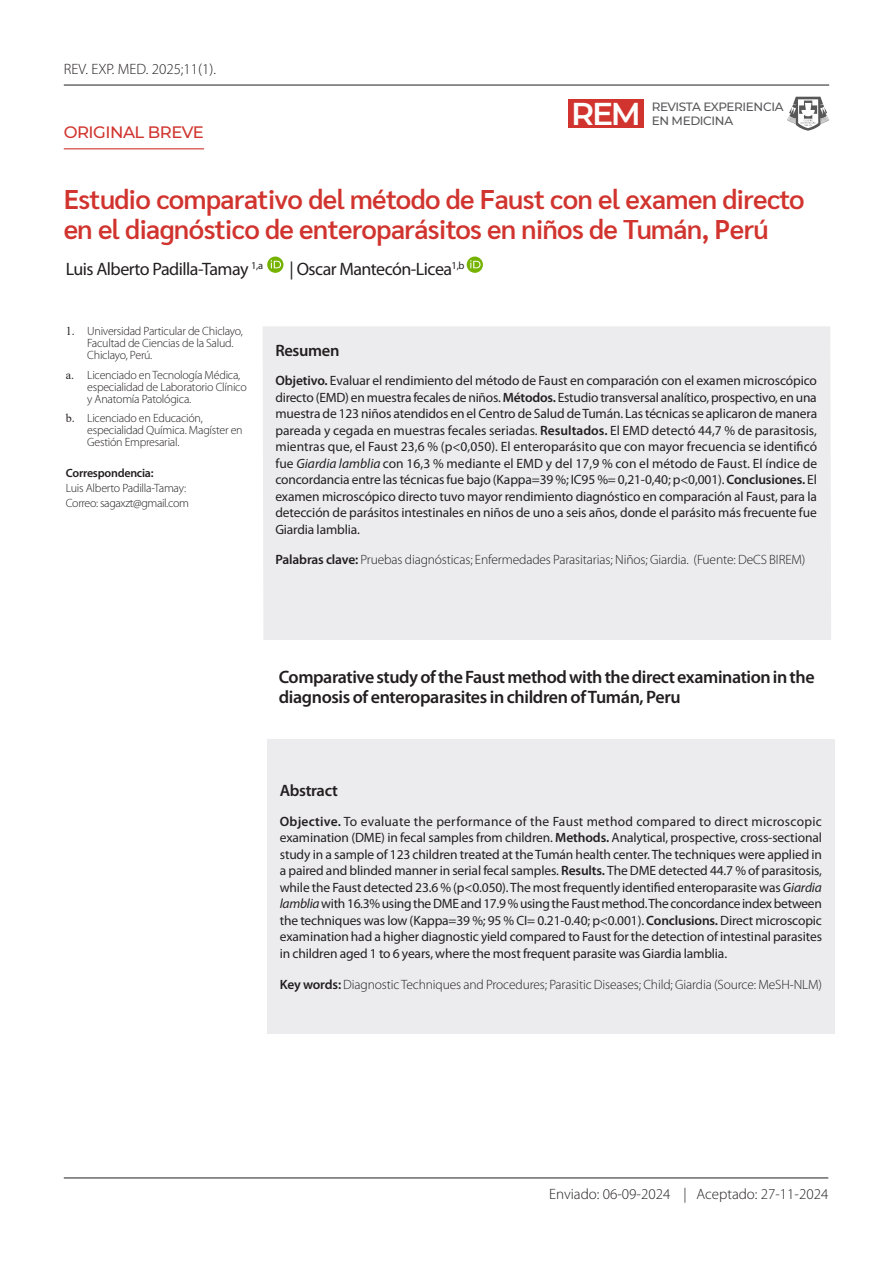
<style>
.page{position:relative;width:893px;height:1263px;background:#fff}
.page>*{position:absolute;margin:0;border:0;box-sizing:border-box;transform-origin:0 0}
.t1{font:600 31.5px "Montserrat";color:#fff}
.t2{font:600 27px/30px "Sarabun";letter-spacing:-.02em;color:#d1342e}
.texto_myriam_pro{font:600 18px/19.5px "Myriad Pro";letter-spacing:-.025em;color:#231f20}
.t3{font:18px "Myriad Pro";letter-spacing:-.03em;color:#231f20}
.t4{font:500 16.5px "Montserrat";letter-spacing:-.03em;color:#d1342e}
.parrafo_final{font:600 16.5px "Myriad Pro";letter-spacing:-.02em;color:#231f20}
.texto_myriam_pro-2{font:600 16.5px "Myriad Pro";letter-spacing:-.02em;color:#231f20}
.t5{font:300 15px "Myriad Pro";color:#231f20}
.parrafo_final-2{font:13.5px/16.5px "Myriad Pro";letter-spacing:-.01em;color:#231f20;text-align:justify}
.parrafo_final-3{font:300 13.5px "Myriad Pro";letter-spacing:-.01em;color:#231f20}
.List_Paragraph{font:300 12px/12px "Myriad Pro";letter-spacing:-.02em;color:#231f20}
.t6{font:500 12px/13.5px "Montserrat";letter-spacing:-.03em;color:#57585a}
.List_Paragraph-2{font:600 12px "Myriad Pro";letter-spacing:-.02em;color:#231f20}
.s1{font-family:"Times New Roman";font-weight:400}
.s2{font-weight:600}
.s3{font-style:italic}
</style>
<div class="page">
<hr style="left:64px;top:85px;width:765px;height:1px;background:#231f20">
<hr style="left:64px;top:1177px;width:764px;height:1px;background:#231f20">
<div style="left:568px;top:99px;width:76px;height:29px;background:#d1342e"></div>
<svg style="left:787px;top:97px;width:42px;height:34px"></svg>
<div style="left:263px;top:326px;width:568px;height:314px;background:#ececee"></div>
<hr style="left:64px;top:148px;width:140px;height:1px;background:#d1342e">
<div style="left:267px;top:739px;width:568px;height:295px;background:#ececee"></div>
<svg style="left:267px;top:257px;width:16px;height:16px"></svg>
<svg style="left:271px;top:260px;width:10px;height:8px"></svg>
<svg style="left:467px;top:257px;width:16px;height:16px"></svg>
<svg style="left:470px;top:260px;width:10px;height:8px"></svg>
<p class="t5" style="left:64px;top:61px;width:154px">REV. EXP. MED. 2025;11(1).</p>
<p class="t4" style="left:64px;top:120px;width:142px">ORIGINAL BREVE</p>
<h1 class="t1" style="left:571px;top:91px;width:71px">REM</h1>
<p class="t6" style="left:652px;top:100px;width:133px">REVISTA EXPERIENCIA<br>EN MEDICINA</p>
<p class="t2" style="left:64px;top:184px;width:742px">Estudio comparativo del método de Faust con el examen directo en el diagnóstico de enteroparásitos en niños de Tumán, Perú</p>
<p class="t3" style="left:66px;top:258px;width:199px">Luis Alberto Padilla-Tamay <sup>1,a</sup></p>
<p class="t3" style="left:290px;top:258px;width:176px">| Oscar Mantecón-Licea<sup>1,b</sup></p>
<p class="List_Paragraph" style="left:87px;top:326px;width:157px;text-indent:-21px"><span class="s1">1.</span> Universidad Particular de Chiclayo,<br>Facultad de Ciencias de la Salud.<br>Chiclayo, Perú.</p>
<p class="List_Paragraph" style="left:87px;top:369px;width:161px;text-indent:-21px"><span class="s1">a.</span> Licenciado en Tecnología Médica, especialidad de Laboratorio Clínico y Anatomía Patológica.</p>
<p class="List_Paragraph" style="left:87px;top:412px;width:157px;text-indent:-21px"><span class="s1">b.</span> Licenciado en Educación, especialidad Química. Magíster en<br>Gestión Empresarial.</p>
<p class="List_Paragraph-2" style="left:66px;top:465px;width:89px">Correspondencia:</p>
<p class="List_Paragraph" style="left:66px;top:482px;width:122px">Luis Alberto Padilla-Tamay:</p>
<p class="List_Paragraph" style="left:66px;top:497px;width:124px">Correo: sagaxzt@gmail.com</p>
<p class="texto_myriam_pro-2" style="left:275px;top:340px;width:66px">Resumen</p>
<p class="parrafo_final-2" style="left:275px;top:372px;width:543px"><span class="s2">Objetivo.</span> Evaluar el rendimiento del método de Faust en comparación con el examen microscópico directo (EMD) en muestra fecales de niños. <span class="s2">Métodos.</span> Estudio transversal analítico, prospectivo, en una muestra de 123 niños atendidos en el Centro de Salud de Tumán. Las técnicas se aplicaron de manera pareada y cegada en muestras fecales seriadas. <span class="s2">Resultados.</span> El EMD detectó 44,7 % de parasitosis, mientras que, el Faust 23,6 % (p&lt;0,050). El enteroparásito que con mayor frecuencia se identificó fue <span class="s3">Giardia lamblia</span> con 16,3 % mediante el EMD y del 17,9 % con el método de Faust. El índice de concordancia entre las técnicas fue bajo (Kappa=39 %; IC95 %= 0,21-0,40; p&lt;0,001). <span class="s2">Conclusiones.</span> El examen microscópico directo tuvo mayor rendimiento diagnóstico en comparación al Faust, para la detección de parásitos intestinales en niños de uno a seis años, donde el parásito más frecuente fue Giardia lamblia.</p>
<p class="parrafo_final-3" style="left:275px;top:552px;width:532px"><span class="s2">Palabras clave:</span> Pruebas diagnósticas; Enfermedades Parasitarias; Niños; Giardia. (Fuente: DeCS BIREM)</p>
<p class="texto_myriam_pro" style="left:279px;top:667px;width:537px">Comparative study of the Faust method with the direct examination in the diagnosis of enteroparasites in children of Tumán, Peru</p>
<p class="parrafo_final" style="left:280px;top:780px;width:59px">Abstract</p>
<p class="parrafo_final-2" style="left:280px;top:813px;width:544px"><span class="s2">Objective.</span> To evaluate the performance of the Faust method compared to direct microscopic examination (DME) in fecal samples from children. <span class="s2">Methods.</span> Analytical, prospective, cross-sectional study in a sample of 123 children treated at the Tumán health center. The techniques were applied in a paired and blinded manner in serial fecal samples. <span class="s2">Results.</span> The DME detected 44.7 % of parasitosis, while the Faust detected 23.6 % (p&lt;0.050). The most frequently identified enteroparasite was <span class="s3">Giardia lamblia</span> with 16.3% using the DME and 17.9 % using the Faust method. The concordance index between the techniques was low (Kappa=39 %; 95 % CI= 0.21-0.40; p&lt;0.001). <span class="s2">Conclusions.</span> Direct microscopic examination had a higher diagnostic yield compared to Faust for the detection of intestinal parasites in children aged 1 to 6 years, where the most frequent parasite was Giardia lamblia.</p>
<p class="parrafo_final-3" style="left:280px;top:976px;width:544px"><span class="s2">Key words:</span> Diagnostic Techniques and Procedures; Parasitic Diseases; Child; Giardia (Source: MeSH-NLM)</p>
<p class="t5" style="left:549px;top:1185px;width:281px">Enviado: 06-09-2024 | Aceptado: 27-11-2024</p>
</div>
